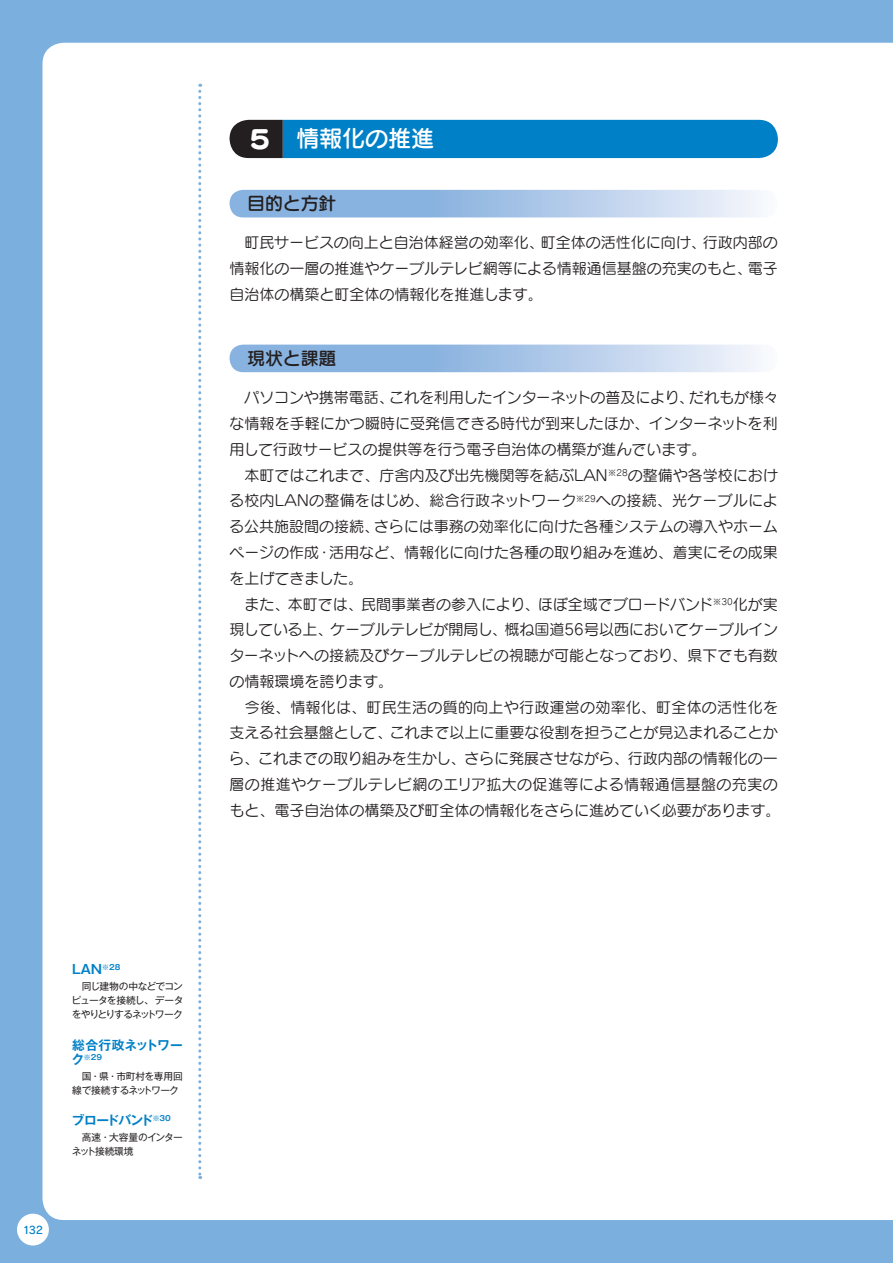
<style>
.page{position:relative;width:893px;height:1263px;background:#7aafde}
.page>*{position:absolute;margin:0;border:0;box-sizing:border-box;transform-origin:0 0}
.t1{font:23.25px "Seurat Pro DB 90 msp RKSJ H";letter-spacing:-.01em;color:#fff}
.t2{font:18px "Seurat Pro DB 90 msp RKSJ H";letter-spacing:-.01em;color:#231f20}
.t3{font:15px/25.8px "Seurat Pro M 90 msp RKSJ H";color:#231f20;text-align:justify}
.t4{font:12.75px "Gothic MB101 Pr 5 De Bold 90 msp RKSJ H";letter-spacing:-.065em;color:#0080c6}
.t5{font:12.75px "Gothic MB101 Pr 5 De Bold 90 msp RKSJ H";color:#0080c6}
.t6{font:10.5px "Rodin Pro DB 90 msp RKSJ H";color:#0080c6}
.t7{font:9.75px/14.2px "Gothic MB101 Pr 5 Regular 90 msp RKSJ H";letter-spacing:-.06em;color:#231f20;text-align:justify}
.t8{font:9.75px/14.2px "Gothic MB101 Pr 5 Regular 90 msp RKSJ H";letter-spacing:-.03em;color:#231f20}
.t9{font:7.5px "Gothic MB101 Pr 5 De Bold 90 msp RKSJ H";color:#0080c6}
.s1{font-family:"Seurat Pro EB 90 msp RKSJ H";font-size:25.5px}
.s2{font-size:12.75px}
</style>
<div class="page">
<div style="left:43px;top:43px;width:849px;height:1177px;background:#fff"></div>
<div style="left:17px;top:1214px;width:32px;height:32px;background:#fff;border-radius:50%"></div>
<svg style="left:198px;top:84px;width:3px;height:1095px"></svg>
<svg style="left:892px;top:43px;width:1px;height:1177px"></svg>
<svg style="left:230px;top:120px;width:548px;height:38px;background:#0679b7"></svg>
<svg style="left:230px;top:190px;width:548px;height:27px"></svg>
<svg style="left:230px;top:345px;width:548px;height:27px"></svg>
<h1 class="t1" style="left:247px;top:130px;width:189px"><span class="s1">５</span> 情報化の推進</h1>
<p class="t2" style="left:247px;top:197px;width:91px">目的と方針</p>
<p class="t3" style="left:230px;top:232px;width:550px">　町民サービスの向上と自治体経営の効率化、町全体の活性化に向け、行政内部の情報化の一層の推進やケーブルテレビ網等による情報通信基盤の充実のもと、電子自治体の構築と町全体の情報化を推進します。</p>
<p class="t2" style="left:247px;top:351px;width:91px">現状と課題</p>
<p class="t3" style="left:229px;top:387px;width:553px;text-align:left">　パソコンや携帯電話、これを利用したインターネットの普及により、だれもが様々な情報を手軽にかつ瞬時に受発信できる時代が到来したほか、インターネットを利用して行政サービスの提供等を行う電子自治体の構築が進んでいます。<br>　本町ではこれまで、庁舎内及び出先機関等を結ぶＬＡＮ<sup>※28</sup>の整備や各学校における校内ＬＡＮの整備をはじめ、総合行政ネットワーク<sup>※29</sup>への接続、光ケーブルによる公共施設間の接続、さらには事務の効率化に向けた各種システムの導入やホームページの作成・活用など、情報化に向けた各種の取り組みを進め、着実にその成果を上げてきました。<br>　また、本町では、民間事業者の参入により、ほぼ全域でブロードバンド<sup>※30</sup>化が実現している上、ケーブルテレビが開局し、概ね国道56号以西においてケーブルインターネットへの接続及びケーブルテレビの視聴が可能となっており、県下でも有数の情報環境を誇ります。<br>　今後、情報化は、町民生活の質的向上や行政運営の効率化、町全体の活性化を支える社会基盤として、これまで以上に重要な役割を担うことが見込まれることから、これまでの取り組みを生かし、さらに発展させながら、行政内部の情報化の一層の推進やケーブルテレビ網のエリア拡大の促進等による情報通信基盤の充実のもと、電子自治体の構築及び町全体の情報化をさらに進めていく必要があります。</p>
<p class="t6" style="left:23px;top:1226px;width:22px">132</p>
<p class="t4" style="left:70px;top:964px;width:52px">ＬＡＮ<sup>※28</sup></p>
<p class="t7" style="left:72px;top:980px;width:113px">　同じ建物の中などでコンピュータを接続し、データをやりとりするネットワーク</p>
<p class="t5" style="left:72px;top:1040px;width:112px">総合行政ネットワー</p>
<p class="t9" style="left:72px;top:1055px;width:32px"><span class="s2">ク</span>※29</p>
<p class="t7" style="left:72px;top:1070px;width:112px">　国・県・市町村を専用回線で接続するネットワーク</p>
<p class="t4" style="left:72px;top:1115px;width:100px">ブロードバンド<sup>※30</sup></p>
<p class="t8" style="left:72px;top:1131px;width:112px">　高速・大容量のインターネット接続環境</p>
</div>
